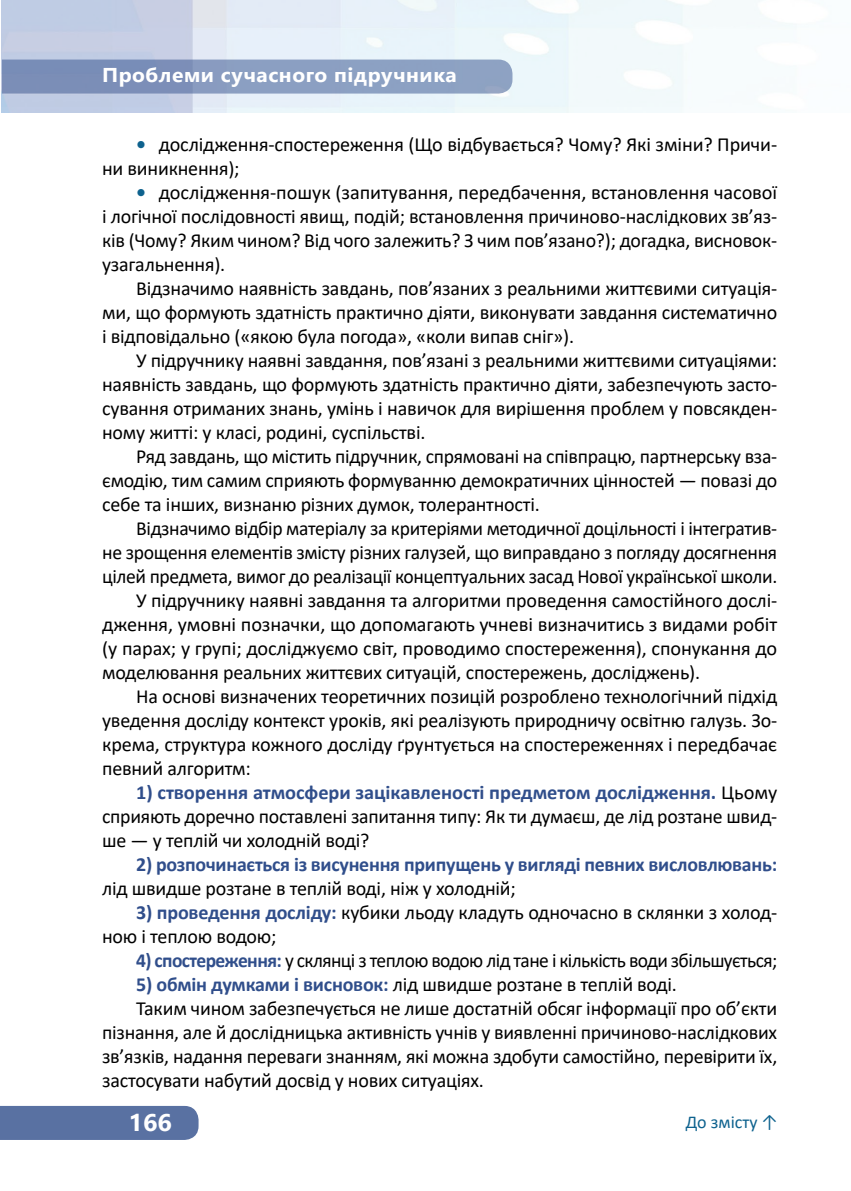
<style>
.page{position:relative;width:851px;height:1191px;background:#fff}
.page>*{position:absolute;margin:0;border:0;box-sizing:border-box;transform-origin:0 0}
.t1{font:700 24px "Segoe UI";color:#fff;scale:1.05 1}
.t2{font:20px/24px "Calibri";letter-spacing:-.01em;color:#000;text-align:justify}
.t3{font:20px "Calibri";letter-spacing:-.03em;color:#000}
.t4{font:700 20px "Calibri";letter-spacing:-.01em;color:#304e8b}
.t5{font:700 20px "Segoe UI";letter-spacing:.025em;color:#fff;scale:1.05 1}
.t6{font:18px "Calibri";color:#0e628e}
.s1{font-weight:700;color:#0e628e}
.s2{font-weight:700;color:#304e8b}
</style>
<div class="page">
<svg style="left:2px;top:60px;width:510px;height:34px;background:#869abe"></svg>
<div style="left:0;top:1106px;width:198px;height:34px;background:#5971a2"></div>
<p class="t5" style="left:102px;top:56px;width:339px">Проблеми сучасного підручника</p>
<p class="t2" style="left:102px;top:132px;width:676px;text-indent:34px"><span class="s1">•</span> дослідження-спостереження (Що відбувається? Чому? Які зміни? Причи&shy;ни виникнення);</p>
<p class="t2" style="left:102px;top:180px;width:676px;text-indent:34px"><span class="s1">•</span> дослідження-пошук (запитування, передбачення, встановлення часової і логічної послідовності явищ, подій; встановлення причиново-наслідкових зв’яз&shy;ків (Чому? Яким чином? Від чого залежить? З чим пов’язано?); догадка, висновок&shy;узагальнення).</p>
<p class="t2" style="left:102px;top:276px;width:676px;text-indent:34px">Відзначимо наявність завдань, пов’язаних з реальними життєвими ситуація&shy;ми, що формують здатність практично діяти, виконувати завдання систематично і відповідально («якою була погода», «коли випав сніг»).</p>
<p class="t2" style="left:102px;top:348px;width:676px;text-indent:34px">У підручнику наявні завдання, пов’язані з реальними життєвими ситуаціями: наявність завдань, що формують здатність практично діяти, забезпечують засто&shy;сування отриманих знань, умінь і навичок для вирішення проблем у повсякден&shy;ному житті: у класі, родині, суспільстві.</p>
<p class="t2" style="left:102px;top:444px;width:676px;text-indent:34px">Ряд завдань, що містить підручник, спрямовані на співпрацю, партнерську вза&shy;ємодію, тим самим сприяють формуванню демократичних цінностей — повазі до себе та інших, визнаню різних думок, толерантності.</p>
<p class="t2" style="left:136px;top:516px;width:642px">Відзначимо відбір матеріалу за критеріями методичної доцільності і інтегратив-</p>
<p class="t2" style="left:102px;top:540px;width:676px">не зрощення елементів змісту різних галузей, що виправдано з погляду досягнення</p>
<p class="t2" style="left:102px;top:564px;width:676px">цілей предмета, вимог до реалізації концептуальних засад Нової української школи.</p>
<p class="t2" style="left:136px;top:588px;width:642px">У підручнику наявні завдання та алгоритми проведення самостійного дослі-</p>
<p class="t2" style="left:102px;top:612px;width:676px">дження, умовні позначки, що допомагають учневі визначитись з видами робіт</p>
<p class="t2" style="left:102px;top:636px;width:676px">(у парах; у групі; досліджуємо світ, проводимо спостереження), спонукання до</p>
<p class="t2" style="left:102px;top:660px;width:599px">моделювання реальних життєвих ситуацій, спостережень, досліджень).</p>
<p class="t2" style="left:136px;top:684px;width:642px">На основі визначених теоретичних позицій розроблено технологічний підхід</p>
<p class="t2" style="left:102px;top:708px;width:676px">уведення досліду контекст уроків, які реалізують природничу освітню галузь. Зо-</p>
<p class="t2" style="left:102px;top:732px;width:676px">крема, структура кожного досліду ґрунтується на спостереженнях і передбачає</p>
<p class="t2" style="left:102px;top:756px;width:150px">певний алгоритм:</p>
<p class="t2" style="left:102px;top:780px;width:676px;text-indent:34px"><span class="s2">1) створення атмосфери зацікавленості предметом дослідження.</span> Цьому сприяють доречно поставлені запитання типу: Як ти думаєш, де лід розтане швид&shy;ше — у теплій чи холодній воді?</p>
<p class="t4" style="left:136px;top:850px;width:642px">2) розпочинається із висунення припущень у вигляді певних висловлювань:</p>
<p class="t2" style="left:102px;top:876px;width:415px">лід швидше розтане в теплій воді, ніж у холодній;</p>
<p class="t2" style="left:102px;top:900px;width:676px;text-indent:34px"><span class="s2">3) проведення досліду:</span> кубики льоду кладуть одночасно в склянки з холод&shy;ною і теплою водою;</p>
<p class="t3" style="left:136px;top:947px;width:642px"><span class="s2">4) cпостереження:</span> у склянці з теплою водою лід тане і кількість води збільшується;</p>
<p class="t2" style="left:136px;top:972px;width:542px"><span class="s2">5) обмін думками і висновок:</span> лід швидше розтане в теплій воді.</p>
<p class="t2" style="left:136px;top:996px;width:642px">Таким чином забезпечується не лише достатній обсяг інформації про об’єкти</p>
<p class="t2" style="left:102px;top:1020px;width:676px">пізнання, але й дослідницька активність учнів у виявленні причиново-наслідкових</p>
<p class="t2" style="left:102px;top:1044px;width:676px">зв’язків, надання переваги знанням, які можна здобути самостійно, перевірити їх,</p>
<p class="t2" style="left:102px;top:1068px;width:383px">застосувати набутий досвід у нових ситуаціях.</p>
<p class="t6" style="left:685px;top:1109px;width:94px">До змісту ↑</p>
<p class="t1" style="left:128px;top:1100px;width:43px">166</p>
</div>
